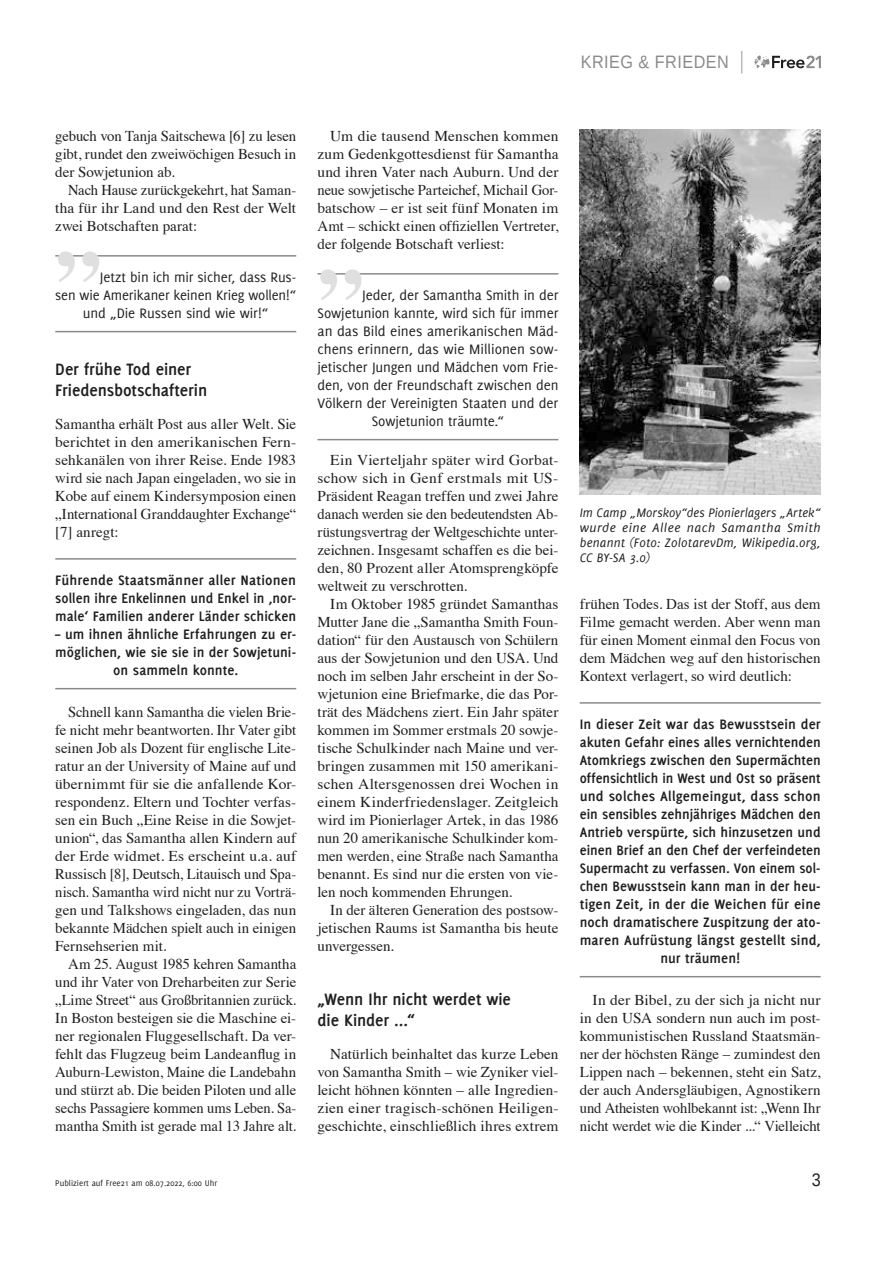
<style>
.page{position:relative;width:893px;height:1263px;background:#fff}
.page>*{position:absolute;margin:0;border:0;box-sizing:border-box;transform-origin:0 0}
.t1{font:700 91.5px "Times";color:#dfdfdf}
.t2{font:700 18px/21px "Delicious";letter-spacing:-.005em;color:#1f1f1f}
.t3{font:18px "Liberation Sans";letter-spacing:.03em;color:#8a8a8a;scale:.9 1}
.t4{font:18px "Liberation Sans";color:#1f1f1f;scale:.9 1}
.t5{font:15px/18px "Times";color:#1f1f1f;text-align:justify}
.t6{font:700 15px/18px "Delicious";letter-spacing:.005em;color:#1f1f1f;text-align:center}
.t7{font:15px "Delicious";letter-spacing:-.005em;color:#1f1f1f}
.t8{font:italic 13.5px/15px "Delicious";letter-spacing:.015em;color:#1f1f1f;text-align:justify}
.t9{font:9px "Delicious";color:#1f1f1f}
</style>
<div class="page">
<svg style="left:755px;top:55px;width:66px;height:13px"></svg>
<svg style="left:741px;top:51px;width:1px;height:23px"></svg>
<hr style="left:55px;top:255px;width:241px;height:2px;background:#8a8a8a">
<hr style="left:55px;top:331px;width:241px;height:1px;background:#8a8a8a">
<hr style="left:55px;top:558px;width:241px;height:2px;background:#8a8a8a">
<hr style="left:55px;top:688px;width:241px;height:1px;background:#8a8a8a">
<hr style="left:317px;top:273px;width:241px;height:2px;background:#8a8a8a">
<hr style="left:317px;top:439px;width:241px;height:1px;background:#8a8a8a">
<hr style="left:580px;top:702px;width:241px;height:2px;background:#8a8a8a">
<hr style="left:580px;top:976px;width:241px;height:1px;background:#8a8a8a">
<img style="left:580px;top:130px;width:241px;height:365px">
<p class="t3" style="left:581px;top:51px;width:166px">KRIEG &amp; FRIEDEN</p>
<p class="t5" style="left:55px;top:126px;width:242px">gebuch von Tanja Saitschewa [6] zu lesen gibt, rundet den zweiwöchigen Besuch in der Sowjetunion ab.</p>
<p class="t5" style="left:55px;top:180px;width:242px;text-indent:13px">Nach Hause zurückgekehrt, hat Saman&shy;tha für ihr Land und den Rest der Welt zwei Botschaften parat:</p>
<h1 class="t1" style="left:55px;top:147px;width:47px">„</h1>
<p class="t7" style="left:100px;top:269px;width:198px">Jetzt bin ich mir sicher, dass Rus-</p>
<p class="t7" style="left:55px;top:287px;width:242px">sen wie Amerikaner keinen Krieg wollen!“</p>
<p class="t7" style="left:83px;top:305px;width:187px">und „Die Russen sind wie wir!“</p>
<p class="t2" style="left:55px;top:359px;width:153px">Der frühe Tod einer<br>Friedensbotschafterin</p>
<p class="t5" style="left:55px;top:414px;width:242px">Samantha erhält Post aus aller Welt. Sie berichtet in den amerikanischen Fern&shy;sehkanälen von ihrer Reise. Ende 1983 wird sie nach Japan eingeladen, wo sie in Kobe auf einem Kindersymposion einen „International Granddaughter Exchange“ [7] anregt:</p>
<p class="t6" style="left:55px;top:571px;width:242px;text-align:justify">Führende Staatsmänner aller Nationen sollen ihre Enkelinnen und Enkel in ‚nor&shy;male‘ Familien anderer Länder schicken</p>
<p class="t6" style="left:55px;top:625px;width:242px">– um ihnen ähnliche Erfahrungen zu er&shy;möglichen, wie sie sie in der Sowjetuni&shy;on sammeln konnte.</p>
<p class="t5" style="left:55px;top:702px;width:242px;text-indent:13px">Schnell kann Samantha die vielen Brie&shy;fe nicht mehr beantworten. Ihr Vater gibt seinen Job als Dozent für englische Lite&shy;ratur an der University of Maine auf und übernimmt für sie die anfallende Kor&shy;respondenz. Eltern und Tochter verfas&shy;sen ein Buch „Eine Reise in die Sowjet&shy;union“, das Samantha allen Kindern auf der Erde widmet. Es erscheint u.a. auf Russisch [8], Deutsch, Litauisch und Spa&shy;nisch. Samantha wird nicht nur zu Vorträ&shy;gen und Talkshows eingeladen, das nun bekannte Mädchen spielt auch in einigen Fernsehserien mit.</p>
<p class="t5" style="left:55px;top:954px;width:242px;text-indent:13px">Am 25. August 1985 kehren Samantha und ihr Vater von Dreharbeiten zur Serie „Lime Street“ aus Großbritannien zurück.<br>In Boston besteigen sie die Maschine ei&shy;ner regionalen Fluggesellschaft. Da ver&shy;fehlt das Flugzeug beim Landeanflug in Auburn-Lewiston, Maine die Landebahn und stürzt ab. Die beiden Piloten und alle sechs Passagiere kommen ums Leben. Sa&shy;mantha Smith ist gerade mal 13 Jahre alt.</p>
<p class="t5" style="left:317px;top:126px;width:242px;text-indent:13px">Um die tausend Menschen kommen zum Gedenkgottesdienst für Samantha und ihren Vater nach Auburn. Und der neue sowjetische Parteichef, Michail Gor&shy;batschow – er ist seit fünf Monaten im Amt – schickt einen offiziellen Vertreter, der folgende Botschaft verliest:</p>
<h1 class="t1" style="left:317px;top:165px;width:47px">„</h1>
<p class="t7" style="left:362px;top:287px;width:198px">Jeder, der Samantha Smith in der</p>
<p class="t7" style="left:317px;top:305px;width:242px">Sowjetunion kannte, wird sich für immer</p>
<p class="t7" style="left:317px;top:323px;width:242px">an das Bild eines amerikanischen Mäd-</p>
<p class="t7" style="left:317px;top:341px;width:242px">chens erinnern, das wie Millionen sow-</p>
<p class="t7" style="left:317px;top:359px;width:242px">jetischer Jungen und Mädchen vom Frie-</p>
<p class="t7" style="left:317px;top:377px;width:242px">den, von der Freundschaft zwischen den</p>
<p class="t7" style="left:317px;top:395px;width:242px">Völkern der Vereinigten Staaten und der</p>
<p class="t7" style="left:372px;top:413px;width:134px">Sowjetunion träumte.“</p>
<p class="t5" style="left:317px;top:450px;width:242px;text-indent:13px">Ein Vierteljahr später wird Gorbat&shy;schow sich in Genf erstmals mit US-Präsident Reagan treffen und zwei Jahre danach werden sie den bedeutendsten Ab&shy;rüstungsvertrag der Weltgeschichte unter&shy;zeichnen. Insgesamt schaffen es die bei&shy;den, 80 Prozent aller Atomsprengköpfe weltweit zu verschrotten.</p>
<p class="t5" style="left:317px;top:594px;width:242px;text-indent:13px">Im Oktober 1985 gründet Samanthas Mutter Jane die „Samantha Smith Foun&shy;dation“ für den Austausch von Schülern aus der Sowjetunion und den USA. Und noch im selben Jahr erscheint in der So&shy;wjetunion eine Briefmarke, die das Por&shy;trät des Mädchens ziert. Ein Jahr später kommen im Sommer erstmals 20 sowje&shy;tische Schulkinder nach Maine und ver&shy;bringen zusammen mit 150 amerikani&shy;schen Altersgenossen drei Wochen in einem Kinderfriedenslager. Zeitgleich wird im Pionierlager Artek, in das 1986 nun 20 amerikanische Schulkinder kom&shy;men werden, eine Straße nach Samantha benannt. Es sind nur die ersten von vie&shy;len noch kommenden Ehrungen.</p>
<p class="t5" style="left:317px;top:900px;width:242px;text-indent:13px">In der älteren Generation des postsow&shy;jetischen Raums ist Samantha bis heute unvergessen.</p>
<p class="t2" style="left:317px;top:989px;width:195px">„Wenn Ihr nicht werdet wie die Kinder ...“</p>
<p class="t5" style="left:317px;top:1044px;width:242px;text-indent:13px">Natürlich beinhaltet das kurze Leben von Samantha Smith – wie Zyniker viel&shy;leicht höhnen könnten – alle Ingredien&shy;zien einer tragisch-schönen Heiligen&shy;geschichte, einschließlich ihres extrem</p>
<p class="t8" style="left:580px;top:505px;width:242px">Im Camp „Morskoy“des Pionierlagers „Artek“ wurde eine Allee nach Samantha Smith benannt (Foto: ZolotarevDm, Wikipedia.org, CC BY-SA 3.0)</p>
<p class="t5" style="left:580px;top:594px;width:242px">frühen Todes. Das ist der Stoff, aus dem Filme gemacht werden. Aber wenn man für einen Moment einmal den Focus von dem Mädchen weg auf den historischen Kontext verlagert, so wird deutlich:</p>
<p class="t6" style="left:580px;top:715px;width:243px">In dieser Zeit war das Bewusstsein der akuten Gefahr eines alles vernichtenden Atomkriegs zwischen den Supermächten offensichtlich in West und Ost so präsent und solches Allgemeingut, dass schon ein sensibles zehnjähriges Mädchen den Antrieb verspürte, sich hinzusetzen und einen Brief an den Chef der verfeindeten Supermacht zu verfassen. Von einem sol&shy;chen Bewusstsein kann man in der heu&shy;tigen Zeit, in der die Weichen für eine noch dramatischere Zuspitzung der ato&shy;maren Aufrüstung längst gestellt sind, nur träumen!</p>
<p class="t5" style="left:580px;top:990px;width:242px;text-indent:13px">In der Bibel, zu der sich ja nicht nur in den USA sondern nun auch im post&shy;kommunistischen Russland Staatsmän&shy;ner der höchsten Ränge – zumindest den Lippen nach – bekennen, steht ein Satz, der auch Andersgläubigen, Agnostikern und Atheisten wohlbekannt ist: „Wenn Ihr nicht werdet wie die Kinder ...“ Vielleicht</p>
<p class="t9" style="left:55px;top:1177px;width:163px">Publiziert auf Free21 am 08.07.2022, 6:00 Uhr</p>
<p class="t4" style="left:812px;top:1168px;width:12px">3</p>
</div>
